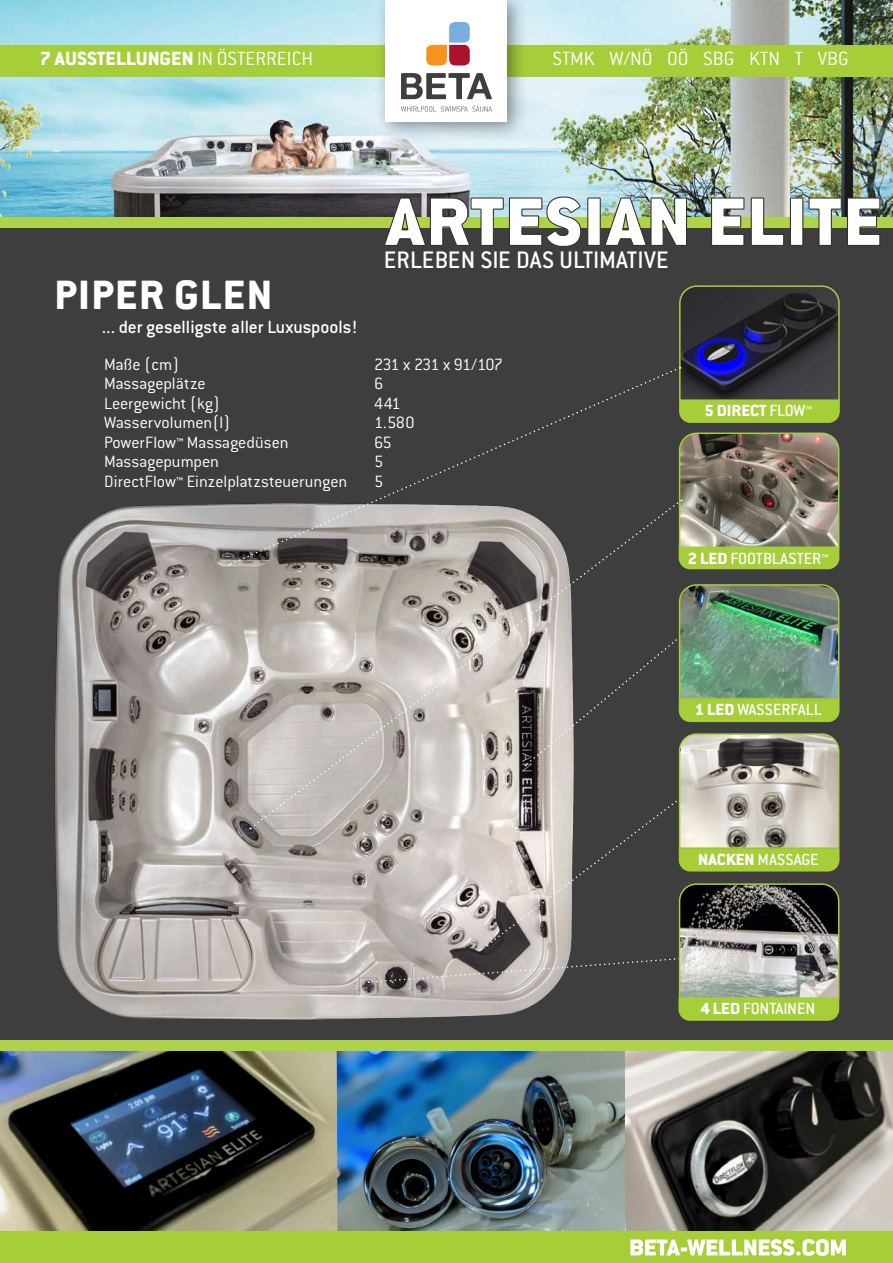
<style>
.page{position:relative;width:893px;height:1263px;background:#fff}
.page>*{position:absolute;margin:0;border:0;box-sizing:border-box;transform-origin:0 0}
.t1{font:800 45px "Conduit ITC Std";letter-spacing:.03em;color:#fff}
.t2{font:500 26.25px "Conduit ITC Std";color:#fff}
.t3{font:800 21px "Conduit ITC Std";color:#fff}
.t4{font:300 21px "Conduit ITC Std";color:#fff}
.t5{font:500 19.5px "Conduit ITC Std";letter-spacing:-.005em;color:#fff}
.t6{font:300 18px "Conduit ITC Std";letter-spacing:-.005em;color:#fff}
.t7{font:300 18px "Conduit ITC Std";letter-spacing:-.05em;color:#fff}
.t8{font:500 17.7px "Conduit ITC Std";color:#fff}
.t9{font:800 17.7px "Conduit ITC Std";color:#fff}
.s1{font-weight:300}
.s2{font-weight:500}
.s3{font-weight:800}
</style>
<div class="page">
<img style="left:0;top:0;width:893px;height:217px">
<div style="left:0;top:223px;width:893px;height:949px;background:#3e3e3f"></div>
<img style="left:54px;top:504px;width:314px;height:516px">
<div style="left:0;top:217px;width:893px;height:10px;background:#aed24a"></div>
<svg style="left:229px;top:369px;width:448px;height:197px"></svg>
<svg style="left:679px;top:285px;width:161px;height:138px"></svg>
<img style="left:368px;top:584px;width:472px;height:437px">
<svg style="left:250px;top:501px;width:429px;height:328px"></svg>
<img style="left:678px;top:432px;width:162px;height:137px">
<img style="left:625px;top:1050px;width:268px;height:181px">
<img style="left:338px;top:1050px;width:287px;height:181px">
<img style="left:0;top:1050px;width:338px;height:181px">
<div style="left:0;top:1231px;width:893px;height:32px;background:#a6ce39"></div>
<svg style="left:630px;top:1239px;width:216px;height:17px"></svg>
<div style="left:0;top:1040px;width:893px;height:10px;background:#aed24a"></div>
<div style="left:0;top:45px;width:893px;height:32px;background:#a6ce39"></div>
<div style="left:374px;top:0;width:154px;height:143px;background:#231f20;opacity:.5"></div>
<div style="left:386px;top:0;width:121px;height:121px;background:#fff"></div>
<svg style="left:426px;top:22px;width:44px;height:43px"></svg>
<svg style="left:401px;top:73px;width:91px;height:26px"></svg>
<svg style="left:401px;top:106px;width:91px;height:6px"></svg>
<svg style="left:384px;top:196px;width:497px;height:51px"></svg>
<p class="t3" style="left:40px;top:46px;width:275px">7 AUSSTELLUNGEN <span class="s1">IN ÖSTERREICH</span></p>
<p class="t4" style="left:553px;top:46px;width:298px">STMK W/NÖ OÖ SBG KTN T VBG</p>
<p class="t1" style="left:55px;top:268px;width:219px">PIPER GLEN</p>
<p class="t5" style="left:102px;top:315px;width:257px">... der geselligste aller Luxuspools!</p>
<p class="t2" style="left:384px;top:244px;width:286px">ERLEBEN SIE DAS ULTIMATIVE</p>
<p class="t6" style="left:104px;top:353px;width:77px">Maße (cm)</p>
<p class="t7" style="left:374px;top:353px;width:130px">231 x 231 x 91/107</p>
<p class="t6" style="left:104px;top:373px;width:103px">Massageplätze</p>
<p class="t6" style="left:374px;top:373px;width:11px">6</p>
<p class="t6" style="left:104px;top:392px;width:118px">Leergewicht (kg)</p>
<p class="t6" style="left:374px;top:392px;width:28px">441</p>
<p class="t6" style="left:104px;top:412px;width:128px">Wasservolumen(l)</p>
<p class="t6" style="left:374px;top:412px;width:42px">1.580</p>
<p class="t6" style="left:104px;top:431px;width:186px">PowerFlow™ Massagedüsen</p>
<p class="t6" style="left:374px;top:431px;width:19px">65</p>
<p class="t6" style="left:104px;top:451px;width:116px">Massagepumpen</p>
<p class="t6" style="left:374px;top:451px;width:11px">5</p>
<p class="t6" style="left:104px;top:470px;width:244px">DirectFlow™ Einzelplatzsteuerungen</p>
<p class="t6" style="left:374px;top:470px;width:11px">5</p>
<p class="t9" style="left:704px;top:400px;width:110px">5 DIRECT <span class="s2">FLOW™</span></p>
<p class="t8" style="left:688px;top:547px;width:142px"><span class="s3">2 LED</span> FOOTBLASTER™</p>
<p class="t8" style="left:695px;top:699px;width:129px"><span class="s3">1 LED</span> WASSERFALL</p>
<p class="t8" style="left:698px;top:848px;width:122px"><span class="s3">NACKEN</span> MASSAGE</p>
<p class="t8" style="left:701px;top:998px;width:116px"><span class="s3">4 LED</span> FONTAINEN</p>
</div>
